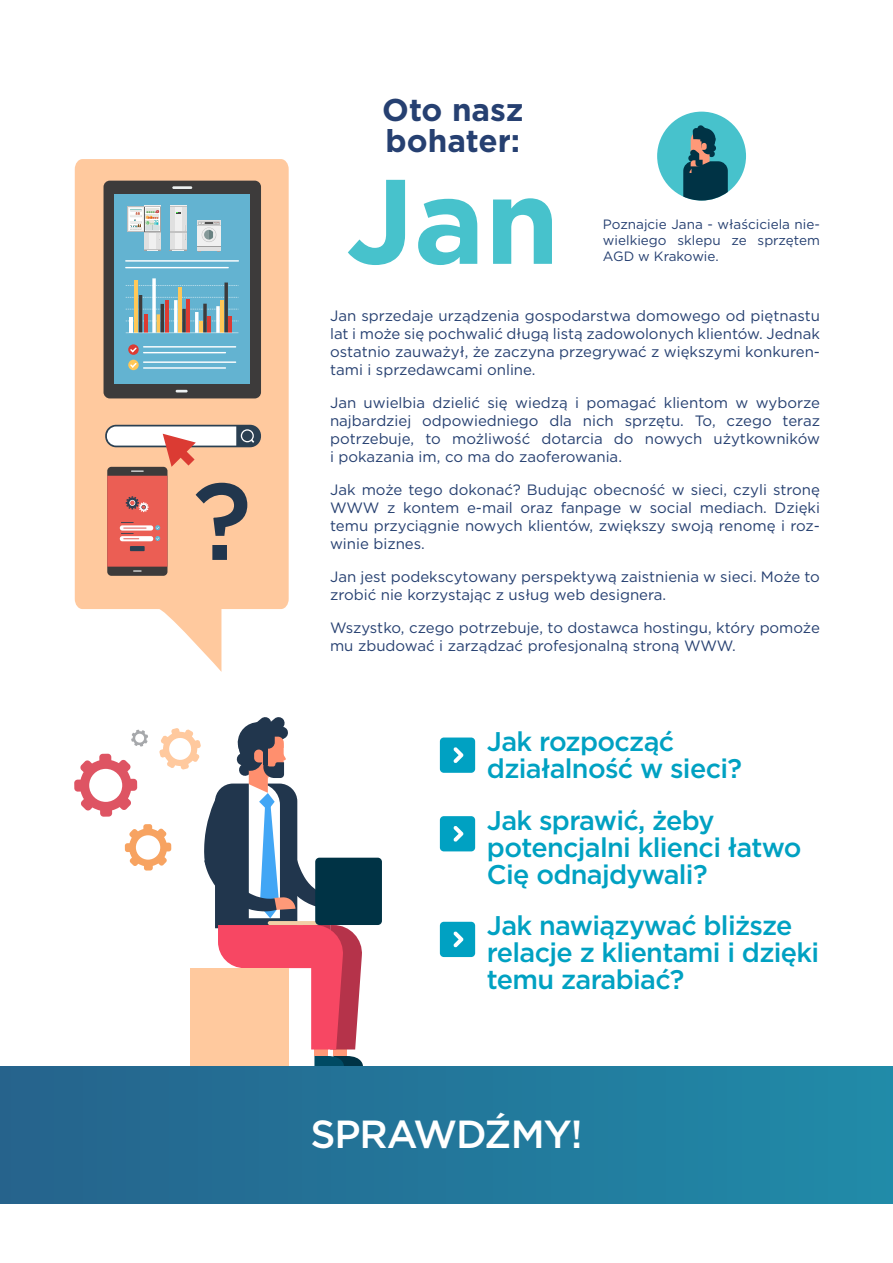
<style>
.page{position:relative;width:893px;height:1263px;background:#fff}
.page>*{position:absolute;margin:0;border:0;box-sizing:border-box;transform-origin:0 0}
.t1{font:700 120px "Gotham";color:#47c2cc}
.t2{font:500 39.15px "Gotham";letter-spacing:-.025em;color:#fff}
.t3{font:700 31.5px/31.5px "Gotham";color:#264071}
.t4{font:500 27px/27px "Gotham";letter-spacing:-.025em;color:#00a1c2}
.t5{font:15px/18px "Gotham";color:#264071;text-align:justify}
.t6{font:13.5px/16.2px "Gotham";color:#264071;text-align:justify}
</style>
<div class="page">
<div style="left:657px;top:112px;width:89px;height:89px;background:#47c2cc;border-radius:50%"></div>
<svg style="left:683px;top:125px;width:45px;height:76px"></svg>
<div style="left:333px;top:1049px;width:14px;height:7px;background:#ff9978"></div>
<svg style="left:314px;top:1056px;width:49px;height:10px"></svg>
<div style="left:314px;top:1049px;width:14px;height:7px;background:#ff9978"></div>
<div style="left:190px;top:968px;width:98px;height:98px;background:#ffc99e"></div>
<div style="left:315px;top:858px;width:67px;height:67px;background:#003345;border-radius:4px"></div>
<svg style="left:74px;top:717px;width:289px;height:332px"></svg>
<div style="left:75px;top:159px;width:214px;height:450px;background:#ffc99e"></div>
<svg style="left:158px;top:603px;width:63px;height:68px"></svg>
<div style="left:104px;top:181px;width:157px;height:217px;background:#3d3b3b;border-radius:6px"></div>
<div style="left:115px;top:194px;width:135px;height:190px;background:#63b3d1"></div>
<hr style="left:172px;top:186px;width:20px;height:3px;background:#edf0f0">
<svg style="left:176px;top:390px;width:12px;height:2px"></svg>
<svg style="left:128px;top:344px;width:11px;height:11px"></svg>
<hr style="left:143px;top:346px;width:93px;height:2px;background:#fff">
<hr style="left:143px;top:352px;width:83px;height:1px;background:#fff">
<svg style="left:126px;top:285px;width:112px;height:1px"></svg>
<svg style="left:126px;top:297px;width:112px;height:1px"></svg>
<svg style="left:126px;top:309px;width:112px;height:1px"></svg>
<svg style="left:126px;top:321px;width:111px;height:1px"></svg>
<hr style="left:134px;top:280px;width:4px;height:53px;background:#ffc959">
<hr style="left:129px;top:317px;width:4px;height:16px;background:#fff">
<hr style="left:144px;top:314px;width:3px;height:19px;background:#db3b33">
<hr style="left:139px;top:295px;width:3px;height:38px;background:#3d3b3b">
<hr style="left:157px;top:314px;width:3px;height:19px;background:#ffc757">
<svg style="left:152px;top:278px;width:4px;height:55px"></svg>
<hr style="left:165px;top:300px;width:3px;height:33px;background:#db3b33">
<hr style="left:161px;top:304px;width:3px;height:29px;background:#3d3b3b">
<hr style="left:178px;top:287px;width:4px;height:46px;background:#ffc757">
<svg style="left:174px;top:300px;width:4px;height:33px"></svg>
<hr style="left:187px;top:299px;width:3px;height:34px;background:#db3b33">
<svg style="left:182px;top:309px;width:4px;height:24px"></svg>
<hr style="left:199px;top:321px;width:4px;height:12px;background:#ffc757">
<hr style="left:195px;top:312px;width:3px;height:21px;background:#fff">
<hr style="left:207px;top:316px;width:4px;height:17px;background:#db3b33">
<svg style="left:203px;top:304px;width:4px;height:29px"></svg>
<hr style="left:220px;top:301px;width:4px;height:32px;background:#ffc757">
<svg style="left:216px;top:306px;width:4px;height:27px"></svg>
<hr style="left:229px;top:316px;width:3px;height:17px;background:#db3b33">
<svg style="left:224px;top:283px;width:4px;height:50px"></svg>
<svg style="left:126px;top:333px;width:112px;height:1px"></svg>
<hr style="left:143px;top:361px;width:93px;height:2px;background:#fff">
<hr style="left:143px;top:367px;width:83px;height:2px;background:#fff">
<div style="left:128px;top:360px;width:11px;height:10px;background:#ffc757;border-radius:50%"></div>
<hr style="left:125px;top:260px;width:114px;height:2px;background:#fff">
<hr style="left:125px;top:267px;width:104px;height:1px;background:#fff">
<svg style="left:130px;top:347px;width:7px;height:5px"></svg>
<svg style="left:130px;top:363px;width:7px;height:5px"></svg>
<div style="left:197px;top:220px;width:24px;height:31px;background:#f0f0f0"></div>
<div style="left:197px;top:220px;width:24px;height:6px;background:#e3e3e3"></div>
<hr style="left:198px;top:221px;width:22px;height:4px;background:#ccc">
<svg style="left:197px;top:246px;width:24px;height:6px"></svg>
<svg style="left:197px;top:222px;width:24px;height:18px"></svg>
<div style="left:144px;top:205px;width:17px;height:45px;background:#f0f0f0"></div>
<div style="left:127px;top:206px;width:17px;height:26px;background:#bdbdbd"></div>
<div style="left:128px;top:207px;width:15px;height:24px;background:#ededeb"></div>
<div style="left:129px;top:208px;width:14px;height:22px;background:#fff"></div>
<svg style="left:148px;top:240px;width:9px;height:9px"></svg>
<hr style="left:157px;top:233px;width:4px;height:16px;background:#e0e0e0">
<hr style="left:144px;top:233px;width:4px;height:16px;background:#e0e0e0">
<svg style="left:144px;top:249px;width:17px;height:2px"></svg>
<svg style="left:130px;top:206px;width:31px;height:34px"></svg>
<div style="left:170px;top:205px;width:17px;height:45px;background:#f0f0f0"></div>
<svg style="left:174px;top:213px;width:7px;height:12px"></svg>
<div style="left:182px;top:206px;width:5px;height:26px;background:#e0e0e0"></div>
<hr style="left:170px;top:206px;width:4px;height:26px;background:#e0e0e0">
<div style="left:182px;top:233px;width:5px;height:16px;background:#e0e0e0"></div>
<hr style="left:170px;top:233px;width:4px;height:16px;background:#e0e0e0">
<svg style="left:170px;top:249px;width:17px;height:2px"></svg>
<svg style="left:170px;top:225px;width:17px;height:15px"></svg>
<svg style="left:170px;top:206px;width:17px;height:7px"></svg>
<div style="left:105px;top:425px;width:156px;height:22px;background:#2b4052;border-radius:11px"></div>
<div style="left:107px;top:467px;width:60px;height:109px;background:#3d3b3b;border-radius:4px"></div>
<div style="left:107px;top:476px;width:60px;height:91px;background:#eb5e54"></div>
<svg style="left:107px;top:426px;width:147px;height:46px;background:#e1bcaa"></svg>
<svg style="left:133px;top:570px;width:9px;height:2px"></svg>
<div style="left:130px;top:546px;width:15px;height:5px;background:#2b4052"></div>
<svg style="left:155px;top:525px;width:5px;height:5px"></svg>
<div style="left:120px;top:525px;width:33px;height:6px;background:#fff;border-radius:3px"></div>
<svg style="left:155px;top:536px;width:5px;height:5px"></svg>
<svg style="left:120px;top:536px;width:33px;height:5px"></svg>
<svg style="left:121px;top:522px;width:25px;height:17px"></svg>
<svg style="left:126px;top:496px;width:23px;height:16px"></svg>
<svg style="left:196px;top:483px;width:51px;height:77px;background:#b09481"></svg>
<svg style="left:440px;top:737px;width:35px;height:36px"></svg>
<svg style="left:440px;top:816px;width:35px;height:35px"></svg>
<svg style="left:440px;top:922px;width:35px;height:35px"></svg>
<div style="left:0;top:1066px;width:893px;height:137px;background:linear-gradient(to right,#25638c,#208ba9)"></div>
<h3 class="t3" style="left:382px;top:94px;width:143px">Oto nasz bohater:</h3>
<h1 class="t1" style="left:346px;top:142px;width:215px">Jan</h1>
<p class="t6" style="left:603px;top:216px;width:219px">Poznajcie Jana - właściciela nie&shy;wielkiego sklepu ze sprzętem AGD w Krakowie.</p>
<p class="t5" style="left:330px;top:307px;width:491px">Jan sprzedaje urządzenia gospodarstwa domowego od piętnastu lat i może się pochwalić długą listą zadowolonych klientów. Jednak ostatnio zauważył, że zaczyna przegrywać z większymi konkuren&shy;tami i sprzedawcami online.</p>
<p class="t5" style="left:330px;top:394px;width:491px">Jan uwielbia dzielić się wiedzą i pomagać klientom w wyborze najbardziej odpowiedniego dla nich sprzętu. To, czego teraz potrzebuje, to możliwość dotarcia do nowych użytkowników i pokazania im, co ma do zaoferowania.</p>
<p class="t5" style="left:330px;top:481px;width:491px">Jak może tego dokonać? Budując obecność w sieci, czyli stronę WWW z kontem e-mail oraz fanpage w social mediach. Dzięki temu przyciągnie nowych klientów, zwiększy swoją renomę i roz&shy;winie biznes.</p>
<p class="t5" style="left:330px;top:568px;width:491px">Jan jest podekscytowany perspektywą zaistnienia w sieci. Może to zrobić nie korzystając z usług web designera.</p>
<p class="t5" style="left:330px;top:619px;width:491px">Wszystko, czego potrzebuje, to dostawca hostingu, który pomoże mu zbudować i zarządzać profesjonalną stroną WWW.</p>
<h3 class="t4" style="left:487px;top:727px;width:257px">Jak rozpocząć działalność w sieci?</h3>
<h3 class="t4" style="left:487px;top:806px;width:316px">Jak sprawić, żeby potencjalni klienci łatwo<br>Cię odnajdywali?</h3>
<h3 class="t4" style="left:487px;top:912px;width:334px">Jak nawiązywać bliższe relacje z klientami i dzięki temu zarabiać?</h3>
<h2 class="t2" style="left:310px;top:1109px;width:274px">SPRAWDŹMY!</h2>
</div>
